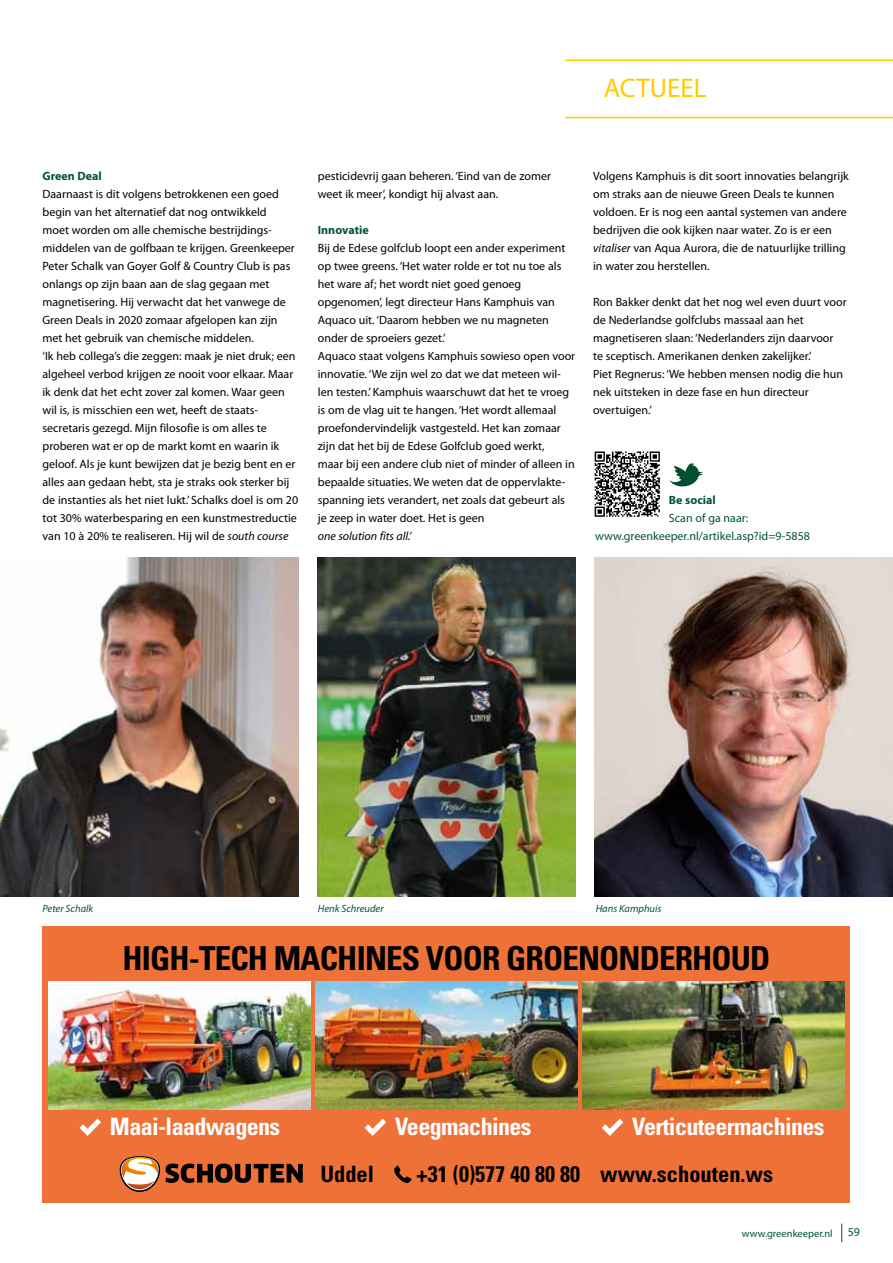
<style>
.page{position:relative;width:893px;height:1263px;background:#fff}
.page>*{position:absolute;margin:0;border:0;box-sizing:border-box;transform-origin:0 0}
.t1{font:700 condensed 33px "Univers";letter-spacing:-.025em;color:#000}
.t2{font:27px "Myriad Pro";color:#fc0}
.t3{font:700 condensed 24px "Univers LT Std";letter-spacing:-.025em;color:#fff}
.t4{font:700 condensed 22.5px "Univers LT Std";color:#000}
.t5{font:12px/18px "Myriad Pro";color:#000}
.t6{font:12px/18px "Myriad Pro";color:#00533d}
.t7{font:700 12px "Myriad Pro";color:#00533d}
.t8{font:italic 12px "Myriad Pro";color:#000}
.t9{font:italic 10.5px "Myriad Pro";color:#00533d}
.t10{font:10.5px "Myriad Pro";color:#00533d}
.s1{font-style:italic}
</style>
<div class="page">
<svg style="left:841px;top:1223px;width:1px;height:19px"></svg>
<hr style="left:565px;top:117px;width:328px;height:1px;background:#fc0">
<hr style="left:565px;top:60px;width:328px;height:1px;background:#fc0">
<img style="left:0;top:557px;width:299px;height:339px">
<img style="left:318px;top:557px;width:257px;height:339px">
<img style="left:595px;top:557px;width:298px;height:339px">
<div style="left:43px;top:926px;width:807px;height:276px;background:#ee7137"></div>
<svg style="left:79px;top:1119px;width:22px;height:17px"></svg>
<svg style="left:365px;top:1119px;width:21px;height:17px"></svg>
<svg style="left:602px;top:1119px;width:21px;height:17px"></svg>
<img style="left:49px;top:981px;width:262px;height:128px">
<img style="left:316px;top:981px;width:261px;height:128px">
<img style="left:582px;top:981px;width:262px;height:128px">
<svg style="left:119px;top:1156px;width:184px;height:36px"></svg>
<svg style="left:394px;top:1165px;width:18px;height:18px"></svg>
<svg style="left:595px;top:451px;width:65px;height:66px"></svg>
<svg style="left:669px;top:463px;width:34px;height:23px"></svg>
<h2 class="t2" style="left:604px;top:71px;width:104px">ACTUEEL</h2>
<p class="t7" style="left:43px;top:168px;width:61px">Green Deal</p>
<p class="t5" style="left:43px;top:185px;width:257px">Daarnaast is dit volgens betrokkenen een goed begin van het alternatief dat nog ontwikkeld<br>moet worden om alle chemische bestrijdings&shy;middelen van de golfbaan te krijgen. Greenkeeper Peter Schalk van Goyer Golf &amp; Country Club is pas onlangs op zijn baan aan de slag gegaan met magnetisering. Hij verwacht dat het vanwege de Green Deals in 2020 zomaar afgelopen kan zijn met het gebruik van chemische middelen.<br>‘Ik heb collega’s die zeggen: maak je niet druk; een algeheel verbod krijgen ze nooit voor elkaar. Maar ik denk dat het echt zover zal komen. Waar geen wil is, is misschien een wet, heeft de staats&shy;secretaris gezegd. Mijn filosofie is om alles te proberen wat er op de markt komt en waarin ik geloof. Als je kunt bewijzen dat je bezig bent en er alles aan gedaan hebt, sta je straks ook sterker bij de instanties als het niet lukt.’ Schalks doel is om 20 tot 30% waterbesparing en een kunstmestreductie van 10 à 20% te realiseren. Hij wil de <span class="s1">south course</span></p>
<p class="t5" style="left:318px;top:167px;width:235px">pesticidevrij gaan beheren. ‘Eind van de zomer weet ik meer’, kondigt hij alvast aan.</p>
<p class="t7" style="left:318px;top:222px;width:52px">Innovatie</p>
<p class="t5" style="left:318px;top:239px;width:259px">Bij de Edese golfclub loopt een ander experiment op twee greens. ‘Het water rolde er tot nu toe als het ware af; het wordt niet goed genoeg opgenomen’, legt directeur Hans Kamphuis van Aquaco uit. ‘Daarom hebben we nu magneten onder de sproeiers gezet.’<br>Aquaco staat volgens Kamphuis sowieso open voor innovatie. ‘We zijn wel zo dat we dat meteen wil&shy;len testen.’ Kamphuis waarschuwt dat het te vroeg is om de vlag uit te hangen. ‘Het wordt allemaal proefondervindelijk vastgesteld. Het kan zomaar zijn dat het bij de Edese Golfclub goed werkt,<br>maar bij een andere club niet of minder of alleen in bepaalde situaties. We weten dat de oppervlakte&shy;spanning iets verandert, net zoals dat gebeurt als je zeep in water doet. Het is geen</p>
<p class="t8" style="left:318px;top:529px;width:95px">one solution fits all.’</p>
<p class="t5" style="left:593px;top:167px;width:257px">Volgens Kamphuis is dit soort innovaties belangrijk om straks aan de nieuwe Green Deals te kunnen voldoen. Er is nog een aantal systemen van andere bedrijven die ook kijken naar water. Zo is er een <span class="s1">vitaliser</span> van Aqua Aurora, die de natuurlijke trilling in water zou herstellen.</p>
<p class="t5" style="left:593px;top:293px;width:255px">Ron Bakker denkt dat het nog wel even duurt voor de Nederlandse golfclubs massaal aan het magnetiseren slaan: ‘Nederlanders zijn daarvoor<br>te sceptisch. Amerikanen denken zakelijker.’<br>Piet Regnerus: ‘We hebben mensen nodig die hun nek uitsteken in deze fase en hun directeur overtuigen.’</p>
<p class="t7" style="left:669px;top:492px;width:48px">Be social</p>
<p class="t6" style="left:595px;top:509px;width:216px;text-indent:74px">Scan of ga naar: www.greenkeeper.nl/artikel.asp?id=9-5858</p>
<p class="t9" style="left:43px;top:901px;width:52px">Peter Schalk</p>
<p class="t9" style="left:318px;top:901px;width:67px">Henk Schreuder</p>
<p class="t9" style="left:596px;top:901px;width:67px">Hans Kamphuis</p>
<h1 class="t1" style="left:123px;top:938px;width:649px">HIGH-TECH MACHINES VOOR GROENONDERHOUD</h1>
<h3 class="t3" style="left:110px;top:1111px;width:172px">Maai-laadwagens</h3>
<h3 class="t3" style="left:395px;top:1111px;width:138px">Veegmachines</h3>
<h3 class="t3" style="left:632px;top:1111px;width:194px">Verticuteermachines</h3>
<h3 class="t4" style="left:320px;top:1160px;width:55px">Uddel</h3>
<h3 class="t4" style="left:417px;top:1160px;width:358px">+31 (0)577 40 80 80 www.schouten.ws</h3>
<p class="t10" style="left:742px;top:1227px;width:92px">www.greenkeeper.nl</p>
<p class="t6" style="left:848px;top:1222px;width:14px">59</p>
</div>
